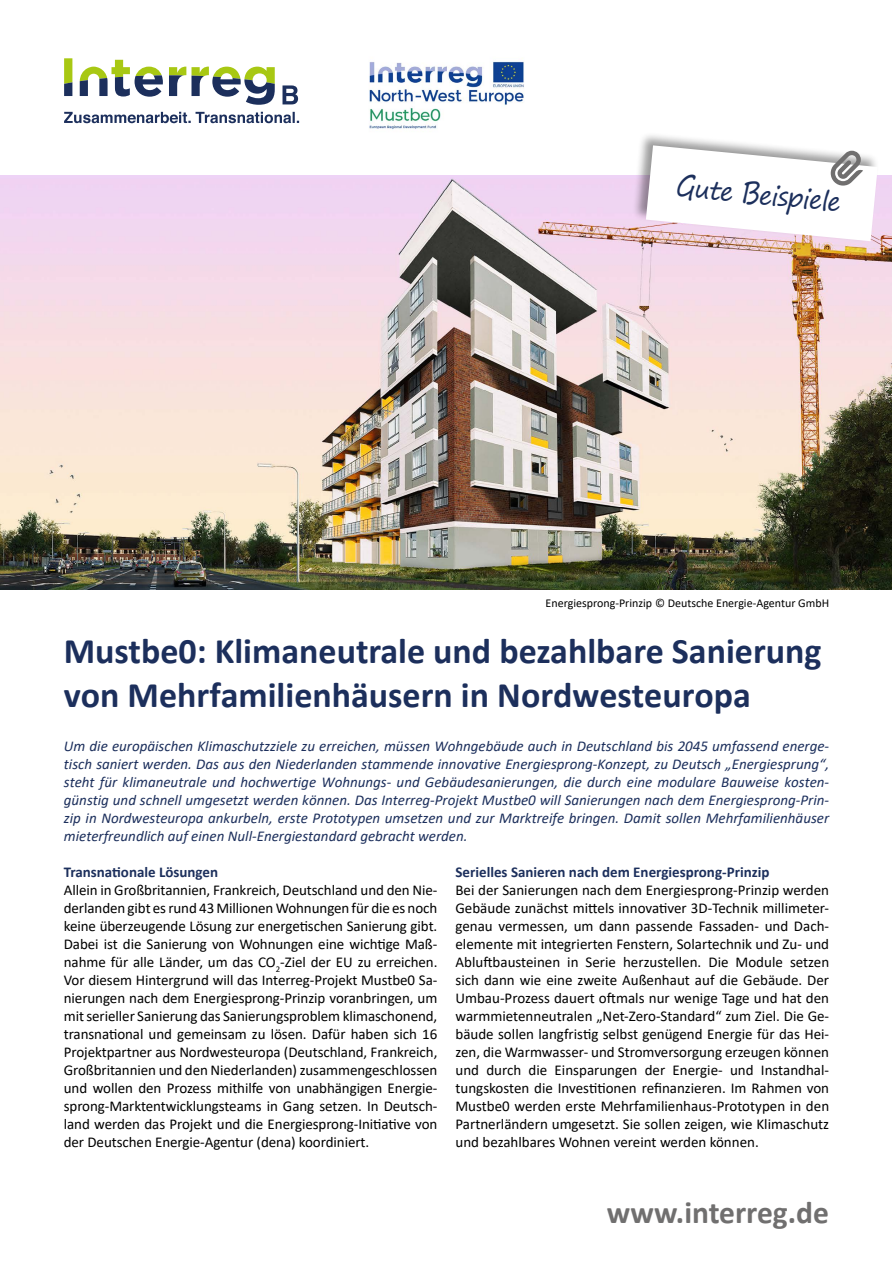
<style>
.page{position:relative;width:893px;height:1263px;background:#fff}
.page>*{position:absolute;margin:0;border:0;box-sizing:border-box;transform-origin:0 0}
.t1{font:700 36px/43.2px "Calibri";color:#1c2f5c}
.t2{font:700 31.5px "Calibri";color:#706f6f}
.t3{font:25.5px "Segoe Print";color:#1c2f5c}
.t4{font:15px/18px "Calibri";letter-spacing:-.005em;color:#000;text-align:justify}
.t5{font:italic 15px/18px "Calibri";color:#1c2f5c;text-align:justify}
.t6{font:700 15px "Calibri";color:#1c2f5c}
.t7{font:12px "Calibri";color:#000}
.s1{font-size:30.6px}
</style>
<div class="page">
<img style="left:0;top:175px;width:892px;height:414px">
<img style="left:369px;top:61px;width:155px;height:69px">
<svg style="left:64px;top:58px;width:8px;height:38px"></svg>
<svg style="left:169px;top:66px;width:106px;height:39px"></svg>
<svg style="left:80px;top:60px;width:83px;height:37px"></svg>
<svg style="left:282px;top:85px;width:16px;height:19px"></svg>
<svg style="left:64px;top:112px;width:235px;height:11px"></svg>
<div style="left:632px;top:132px;width:247px;height:111px;background:#000;opacity:.4"></div>
<svg style="left:646px;top:145px;width:232px;height:96px"></svg>
<h3 class="t3" style="left:679px;top:163px;width:167px;rotate:6deg"><span class="s1">G</span>ute <span class="s1">B</span>eispiele</h3>
<p class="t7" style="left:546px;top:595px;width:285px">Energiesprong-Prinzip © Deutsche Energie-Agentur GmbH</p>
<h1 class="t1" style="left:64px;top:629px;width:759px">Mustbe0: Klimaneutrale und bezahlbare Sanierung von Mehrfamilienhäusern in Nordwesteuropa</h1>
<p class="t5" style="left:64px;top:736px;width:767px">Um die europäischen Klimaschutzziele zu erreichen, müssen Wohngebäude auch in Deutschland bis 2045 umfassend energe&shy;tisch saniert werden. Das aus den Niederlanden stammende innovative Energiesprong-Konzept, zu Deutsch „Energiesprung“, steht für klimaneutrale und hochwertige Wohnungs- und Gebäudesanierungen, die durch eine modulare Bauweise kosten&shy;günstig und schnell umgesetzt werden können. Das Interreg-Projekt Mustbe0 will Sanierungen nach dem Energiesprong-Prin&shy;zip in Nordwesteuropa ankurbeln, erste Prototypen umsetzen und zur Marktreife bringen. Damit sollen Mehrfamilienhäuser mieterfreundlich auf einen Null-Energiestandard gebracht werden.</p>
<p class="t6" style="left:64px;top:861px;width:156px">Transnationale Lösungen</p>
<p class="t4" style="left:64px;top:881px;width:375px">Allein in Großbritannien, Frankreich, Deutschland und den Nie&shy;derlanden gibt es rund 43 Millionen Wohnungen für die es noch keine überzeugende Lösung zur energetischen Sanierung gibt.<br>Dabei ist die Sanierung von Wohnungen eine wichtige Maß&shy;nahme für alle Länder, um das CO<sub>2</sub>-Ziel der EU zu erreichen.<br>Vor diesem Hintergrund will das Interreg-Projekt Mustbe0 Sa&shy;nierungen nach dem Energiesprong-Prinzip voranbringen, um mit serieller Sanierung das Sanierungsproblem klimaschonend, transnational und gemeinsam zu lösen. Dafür haben sich 16<br>Projektpartner aus Nordwesteuropa (Deutschland, Frankreich, Großbritannien und den Niederlanden) zusammengeschlossen und wollen den Prozess mithilfe von unabhängigen Energie&shy;sprong-Marktentwicklungsteams in Gang setzen. In Deutsch&shy;land werden das Projekt und die Energiesprong-Initiative von der Deutschen Energie-Agentur (dena) koordiniert.</p>
<p class="t6" style="left:455px;top:861px;width:315px">Serielles Sanieren nach dem Energiesprong-Prinzip</p>
<p class="t4" style="left:455px;top:881px;width:375px">Bei der Sanierungen nach dem Energiesprong-Prinzip werden Gebäude zunächst mittels innovativer 3D-Technik millimeter&shy;genau vermessen, um dann passende Fassaden- und Dach&shy;elemente mit integrierten Fenstern, Solartechnik und Zu- und Abluftbausteinen in Serie herzustellen. Die Module setzen sich dann wie eine zweite Außenhaut auf die Gebäude. Der Umbau-Prozess dauert oftmals nur wenige Tage und hat den warmmietenneutralen „Net-Zero-Standard“ zum Ziel. Die Ge&shy;bäude sollen langfristig selbst genügend Energie für das Hei&shy;zen, die Warmwasser- und Stromversorgung erzeugen können und durch die Einsparungen der Energie- und Instandhal&shy;tungskosten die Investitionen refinanzieren. Im Rahmen von Mustbe0 werden erste Mehrfamilienhaus-Prototypen in den Partnerländern umgesetzt. Sie sollen zeigen, wie Klimaschutz und bezahlbares Wohnen vereint werden können.</p>
<h2 class="t2" style="left:607px;top:1190px;width:224px">www.interreg.de</h2>
</div>
